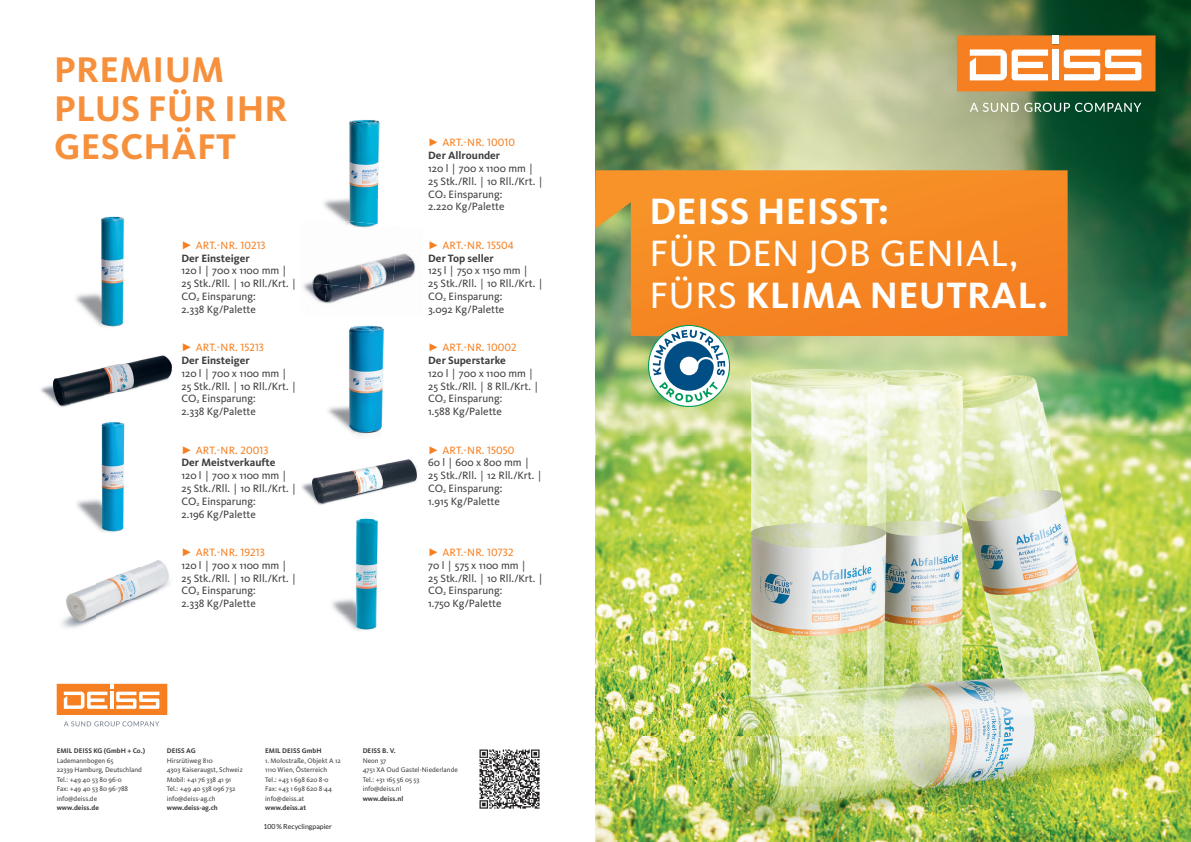
<style>
.page{position:relative;width:1191px;height:842px;background:#fff}
.page>*{position:absolute;margin:0;border:0;box-sizing:border-box;transform-origin:0 0}
.t1{font:700 38px/42px "Kievit Pro";letter-spacing:.01em;color:#fff}
.t2{font:700 37px/38.4px "Kievit Pro";letter-spacing:.01em;color:#f6903c}
.t3{font:11px/12.8px "Kievit Pro";color:#3e3e3f}
.t4{font:7px/9.5px "Kievit Pro";color:#3e3e3f}
.t5{font:7px "Lato";color:#231f20}
.t6{font:700 7px "Kievit Pro";color:#3e3e3f}
.s1{font-family:"Arial";color:#f57f21}
.s2{color:#f57f21}
.s3{font-weight:700}
.s4{font-size:6.4px}
.s5{font-weight:400}
</style>
<div class="page">
<img style="left:595px;top:436px;width:35px;height:406px">
<img style="left:630px;top:436px;width:561px;height:406px">
<img style="left:595px;top:0;width:596px;height:436px">
<svg style="left:595px;top:170px;width:472px;height:166px;background:#ed8928"></svg>
<img style="left:41px;top:375px;width:30px;height:32px">
<img style="left:115px;top:360px;width:24px;height:5px">
<img style="left:139px;top:355px;width:33px;height:10px">
<img style="left:71px;top:365px;width:101px;height:40px">
<img style="left:324px;top:119px;width:54px;height:102px">
<img style="left:378px;top:121px;width:2px;height:64px">
<img style="left:76px;top:216px;width:48px;height:111px">
<img style="left:76px;top:422px;width:49px;height:110px">
<img style="left:312px;top:459px;width:105px;height:22px">
<img style="left:302px;top:481px;width:23px;height:24px">
<img style="left:325px;top:481px;width:62px;height:23px">
<img style="left:387px;top:481px;width:29px;height:8px">
<img style="left:328px;top:325px;width:56px;height:111px">
<img style="left:395px;top:253px;width:17px;height:6px">
<img style="left:309px;top:272px;width:18px;height:10px">
<img style="left:327px;top:264px;width:32px;height:21px">
<img style="left:359px;top:256px;width:36px;height:32px">
<img style="left:392px;top:259px;width:24px;height:29px">
<img style="left:303px;top:282px;width:24px;height:22px">
<img style="left:324px;top:285px;width:35px;height:19px">
<img style="left:356px;top:288px;width:22px;height:16px">
<img style="left:343px;top:221px;width:35px;height:7px">
<img style="left:332px;top:518px;width:46px;height:113px">
<img style="left:61px;top:583px;width:36px;height:45px">
<img style="left:97px;top:561px;width:60px;height:58px">
<img style="left:157px;top:560px;width:13px;height:32px">
<svg style="left:957px;top:35px;width:198px;height:56px"></svg>
<svg style="left:969px;top:103px;width:172px;height:9px;background:#78977e"></svg>
<div style="left:1052px;top:35px;width:7px;height:9px;background:#fff"></div>
<svg style="left:647px;top:325px;width:84px;height:83px"></svg>
<svg style="left:64px;top:721px;width:95px;height:5px"></svg>
<svg style="left:57px;top:684px;width:110px;height:31px"></svg>
<img style="left:479px;top:749px;width:61px;height:60px">
<p class="t2" style="left:54px;top:50px;width:235px">PREMIUM<br>PLUS FÜR IHR<br>GESCHÄFT</p>
<p class="t3" style="left:181px;top:239px;width:116px"><span class="s1">►</span> <span class="s2">ART.-NR. 10213<br></span><span class="s3">Der Einsteiger<br></span>120 l | 700 x 1100 mm |<br>25 Stk./Rll. | 10 Rll./Krt. |<br>CO<span class="s4">2</span> Einsparung:<br>2.338 Kg/Palette</p>
<p class="t3" style="left:181px;top:341px;width:116px"><span class="s1">►</span> <span class="s2">ART.-NR. 15213<br></span><span class="s3">Der Einsteiger<br></span>120 l | 700 x 1100 mm |<br>25 Stk./Rll. | 10 Rll./Krt. |<br>CO<span class="s4">2</span> Einsparung:<br>2.338 Kg/Palette</p>
<p class="t3" style="left:181px;top:443px;width:116px"><span class="s1">►</span> <span class="s2">ART.-NR. 20013<br></span><span class="s3">Der Meistverkaufte<br></span>120 l | 700 x 1100 mm |<br>25 Stk./Rll. | 10 Rll./Krt. |<br>CO<span class="s4">2</span> Einsparung:<br>2.196 Kg/Palette</p>
<p class="t3" style="left:181px;top:546px;width:116px"><span class="s1">►</span> <span class="s2">ART.-NR. 19213<br></span>120 l | 700 x 1100 mm |<br>25 Stk./Rll. | 10 Rll./Krt. |<br>CO<span class="s4">2</span> Einsparung:<br>2.338 Kg/Palette</p>
<p class="t3" style="left:428px;top:136px;width:116px"><span class="s1">►</span> <span class="s2">ART.-NR. 10010<br></span><span class="s3">Der Allrounder<br></span>120 l | 700 x 1100 mm |<br>25 Stk./Rll. | 10 Rll./Krt. |<br>CO<span class="s4">2</span> Einsparung:<br>2.220 Kg/Palette</p>
<p class="t3" style="left:428px;top:239px;width:116px"><span class="s1">►</span> <span class="s2">ART.-NR. 15504<br></span><span class="s3">Der Top seller<br></span>125 l | 750 x 1150 mm |<br>25 Stk./Rll. | 10 Rll./Krt. |<br>CO<span class="s4">2</span> Einsparung:<br>3.092 Kg/Palette</p>
<p class="t3" style="left:428px;top:341px;width:111px"><span class="s1">►</span> <span class="s2">ART.-NR. 10002<br></span><span class="s3">Der Superstarke<br></span>120 l | 700 x 1100 mm |<br>25 Stk./Rll. | 8 Rll./Krt. |<br>CO<span class="s4">2</span> Einsparung:<br>1.588 Kg/Palette</p>
<p class="t3" style="left:428px;top:443px;width:115px"><span class="s1">►</span> <span class="s2">ART.-NR. 15050<br></span>60 l | 600 x 800 mm |<br>25 Stk./Rll. | 12 Rll./Krt. |<br>CO<span class="s4">2</span> Einsparung:<br>1.915 Kg/Palette</p>
<p class="t3" style="left:428px;top:546px;width:116px"><span class="s1">►</span> <span class="s2">ART.-NR. 10732<br></span>70 l | 575 x 1100 mm |<br>25 Stk./Rll. | 10 Rll./Krt. |<br>CO<span class="s4">2</span> Einsparung:<br>1.750 Kg/Palette</p>
<p class="t4" style="left:57px;top:746px;width:90px"><span class="s3">EMIL DEISS KG (GmbH + Co.)<br></span>Lademannbogen 65<br>22339 Hamburg, Deutschland<br>Tel.: +49 40 53 80 96-0<br>Fax: +49 40 53 80 96-788 info@deiss.de<br><span class="s3">www.deiss.de</span></p>
<p class="t4" style="left:167px;top:746px;width:78px"><span class="s3">DEISS AG<br></span>Hirsrütiweg 810<br>4303 Kaiseraugst, Schweiz<br>Mobil: +41 76 338 41 91<br>Tel.: +49 40 538 096 732 info@deiss-ag.ch <span class="s3">www.deiss-ag.ch</span></p>
<p class="t6" style="left:265px;top:747px;width:58px">EMIL DEISS GmbH</p>
<p class="t4" style="left:265px;top:755px;width:77px">1. Molostraße, Objekt A 12<br>1110 Wien, Österreich<br>Tel.: +43 1 698 620 8-0<br>Fax: +43 1 698 620 8-44 info@deiss.at <span class="s3">www.deiss.at</span></p>
<p class="t4" style="left:363px;top:746px;width:97px"><span class="s3">DEISS B. V.<br></span>Neon 37<br>4751 XA Oud Gastel-Niederlande<br>Tel.: +31 165 56 05 53 info@deiss.nl<br><span class="s3">www.deiss.nl</span></p>
<p class="t5" style="left:263px;top:822px;width:70px">100 % Recyclingpapier</p>
<p class="t1" style="left:649px;top:190px;width:400px">DEISS HEISST:<br><span class="s5">FÜR DEN JOB GENIAL,<br>FÜRS</span> KLIMA NEUTRAL.</p>
</div>
